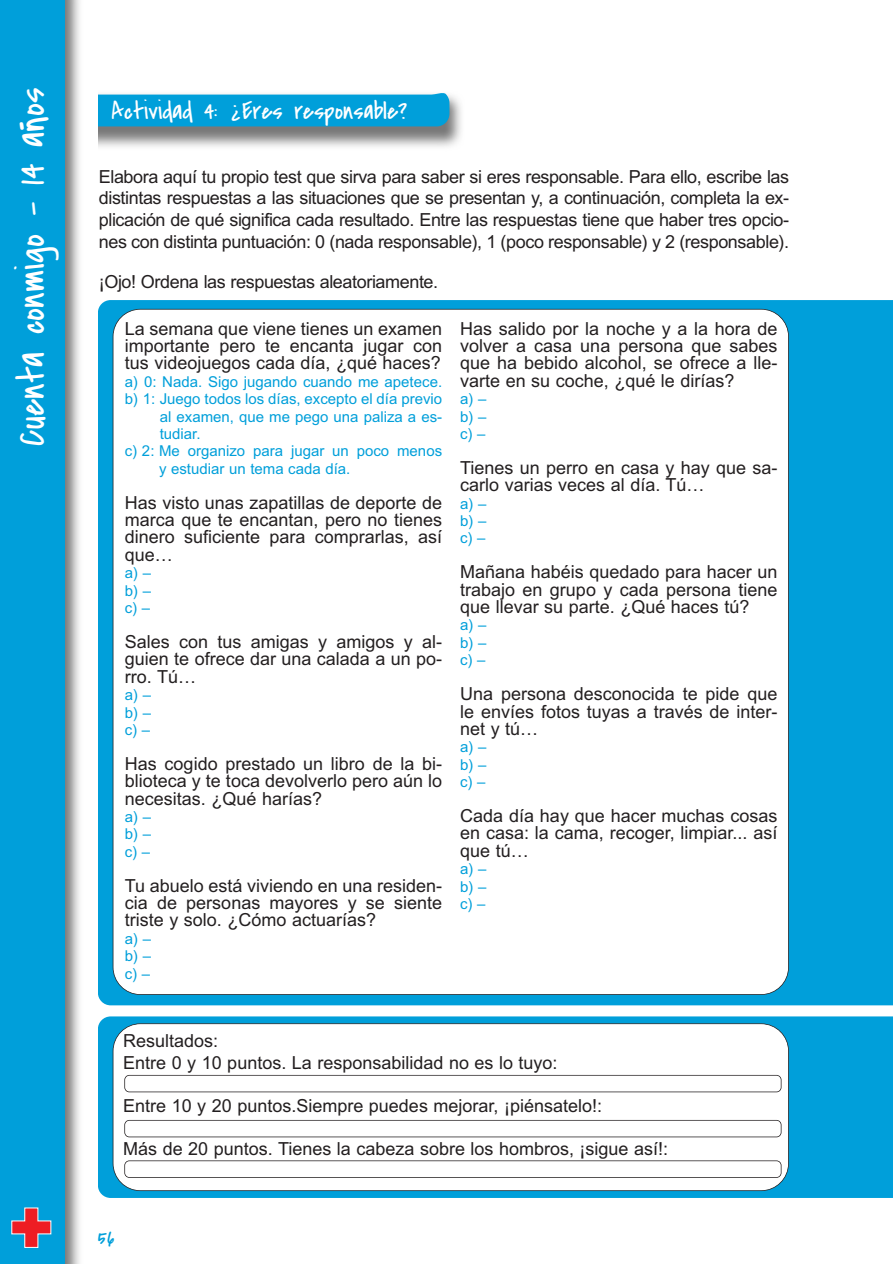
<style>
.page{position:relative;width:893px;height:1264px;background:#fff}
.page>*{position:absolute;margin:0;border:0;box-sizing:border-box;transform-origin:0 0}
.t1{font:39px "Covered By Your Grace";color:#fff}
.t2{font:25.5px "Covered By Your Grace";color:#fff}
.t3{font:22.5px "Covered By Your Grace";color:#009fda}
.t4{font:18px/17.4px "Arial";color:#231f20;text-align:justify}
.t5{font:18px "Arial";letter-spacing:-.02em;color:#231f20}
.t6{font:15px/17.4px "Arial";color:#009fda;text-align:justify}
.s1{font-family:"Margarosa";font-size:22.5px}
</style>
<div class="page">
<div style="left:98px;top:1016px;width:795px;height:182px;background:#009fda"></div>
<div style="left:113px;top:1023px;width:675px;height:167px;background:#fff;border-radius:27px"></div>
<div style="left:113px;top:1023px;width:676px;height:168px;border:2px solid #231f20;border-radius:28px"></div>
<div style="left:124px;top:1075px;width:657px;height:17px;border:2px solid #231f20;border-radius:5px"></div>
<div style="left:124px;top:1120px;width:657px;height:17px;border:2px solid #231f20;border-radius:5px"></div>
<div style="left:124px;top:1160px;width:657px;height:17px;border:2px solid #231f20;border-radius:5px"></div>
<div style="left:98px;top:300px;width:795px;height:705px;background:#009fda"></div>
<div style="left:113px;top:309px;width:675px;height:685px;background:#fff;border-radius:27px"></div>
<img style="left:98px;top:95px;width:363px;height:52px">
<div style="left:98px;top:93px;width:351px;height:33px;background:#009fda"></div>
<img style="left:65px;top:0;width:15px;height:1264px">
<div style="left:0;top:0;width:65px;height:1264px;background:#009fda"></div>
<svg style="left:11px;top:1207px;width:41px;height:41px"></svg>
<h1 class="t1" style="left:16px;top:446px;width:360px;rotate:-90deg">Cuenta conmigo - 14 a<span class="s1">ñ</span>os</h1>
<h2 class="t2" style="left:112px;top:100px;width:297px">Actividad 4: Eres responsable?</h2>
<h2 class="t2" style="left:240px;top:124px;width:11px;rotate:-180deg">?</h2>
<p class="t4" style="left:99px;top:167px;width:692px;line-height:21.6px">Elabora aquí tu propio test que sirva para saber si eres responsable. Para ello, escribe las distintas respuestas a las situaciones que se presentan y, a continuación, completa la ex&shy;plicación de qué significa cada resultado. Entre las respuestas tiene que haber tres opcio&shy;nes con distinta puntuación: 0 (nada responsable), 1 (poco responsable) y 2 (responsable).</p>
<p class="t5" style="left:99px;top:275px;width:341px">¡Ojo! Ordena las respuestas aleatoriamente.</p>
<p class="t4" style="left:125px;top:321px;width:319px">La semana que viene tienes un examen importante pero te encanta jugar con tus videojuegos cada día, ¿qué haces?</p>
<p class="t6" style="left:125px;top:374px;width:319px">a) 0: Nada. Sigo jugando cuando me apetece.</p>
<p class="t6" style="left:125px;top:392px;width:319px">b) 1: Juego todos los días, excepto el día previo</p>
<p class="t6" style="left:160px;top:409px;width:284px">al examen, que me pego una paliza a es-</p>
<p class="t6" style="left:160px;top:426px;width:42px">tudiar.</p>
<p class="t6" style="left:125px;top:444px;width:319px">c) 2: Me organizo para jugar un poco menos</p>
<p class="t6" style="left:159px;top:461px;width:193px">y estudiar un tema cada día.</p>
<p class="t4" style="left:125px;top:495px;width:319px">Has visto unas zapatillas de deporte de marca que te encantan, pero no tienes dinero suficiente para comprarlas, así que…</p>
<p class="t6" style="left:125px;top:566px;width:28px">a) – b) – c) –</p>
<p class="t4" style="left:125px;top:634px;width:319px">Sales con tus amigas y amigos y al&shy;guien te ofrece dar una calada a un po&shy;rro. Tú…</p>
<p class="t6" style="left:125px;top:687px;width:28px">a) – b) – c) –</p>
<p class="t4" style="left:125px;top:756px;width:319px">Has cogido prestado un libro de la bi&shy;blioteca y te toca devolverlo pero aún lo necesitas. ¿Qué harías?</p>
<p class="t6" style="left:125px;top:809px;width:28px">a) – b) – c) –</p>
<p class="t4" style="left:125px;top:878px;width:319px">Tu abuelo está viviendo en una residen&shy;cia de personas mayores y se siente triste y solo. ¿Cómo actuarías?</p>
<p class="t6" style="left:125px;top:931px;width:28px">a) – b) – c) –</p>
<p class="t4" style="left:460px;top:321px;width:319px">Has salido por la noche y a la hora de volver a casa una persona que sabes que ha bebido alcohol, se ofrece a lle&shy;varte en su coche, ¿qué le dirías?</p>
<p class="t6" style="left:460px;top:392px;width:28px">a) – b) – c) –</p>
<p class="t4" style="left:460px;top:460px;width:319px">Tienes un perro en casa y hay que sa&shy;carlo varias veces al día. Tú…</p>
<p class="t6" style="left:460px;top:496px;width:28px">a) – b) – c) –</p>
<p class="t4" style="left:460px;top:565px;width:319px">Mañana habéis quedado para hacer un trabajo en grupo y cada persona tiene que llevar su parte. ¿Qué haces tú?</p>
<p class="t6" style="left:460px;top:618px;width:28px">a) – b) – c) –</p>
<p class="t4" style="left:460px;top:687px;width:319px">Una persona desconocida te pide que le envíes fotos tuyas a través de inter&shy;net y tú…</p>
<p class="t6" style="left:460px;top:740px;width:28px">a) – b) – c) –</p>
<p class="t4" style="left:460px;top:808px;width:319px">Cada día hay que hacer muchas cosas en casa: la cama, recoger, limpiar... así que tú…</p>
<p class="t6" style="left:460px;top:861px;width:28px">a) – b) – c) –</p>
<p class="t4" style="left:123px;top:1031px;width:436px;line-height:21.6px">Resultados:<br>Entre 0 y 10 puntos. La responsabilidad no es lo tuyo:</p>
<p class="t4" style="left:123px;top:1098px;width:480px">Entre 10 y 20 puntos.Siempre puedes mejorar, ¡piénsatelo!:</p>
<p class="t4" style="left:123px;top:1141px;width:546px">Más de 20 puntos. Tienes la cabeza sobre los hombros, ¡sigue así!:</p>
<p class="t3" style="left:98px;top:1227px;width:18px">56</p>
</div>
